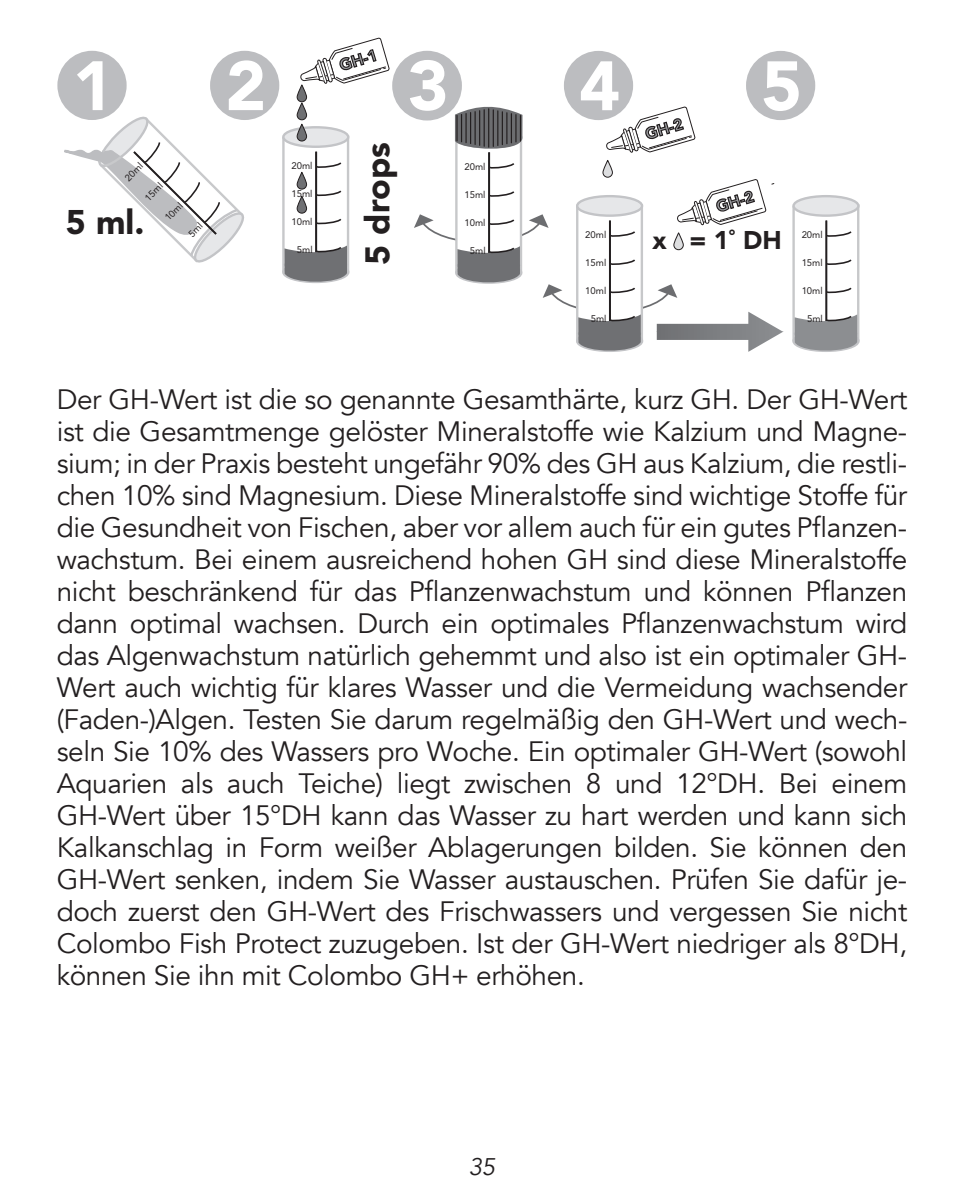
<style>
.page{position:relative;width:964px;height:1191px;background:#fff}
.page>*{position:absolute;margin:0;border:0;box-sizing:border-box;transform-origin:0 0}
.t1{font:900 69.6px "Avenir LT Std";color:#fff}
.t2{font:900 69.2px "Avenir LT Std";color:#fff}
.t3{font:900 34px "Avenir LT Std";color:#231f20}
.t4{font:28px/32px "Avenir";letter-spacing:-.015em;color:#231f20;text-align:justify}
.t5{font:900 25.6px "Avenir LT Std";color:#231f20}
.t6{font:italic 24px "Avenir";color:#231f20}
.t7{font:900 16px "Avenir LT Std";color:#9b9ca0}
.t8{font:9.6px "Avenir LT Std";color:#231f20}
</style>
<div class="page">
<svg style="left:793px;top:196px;width:65px;height:20px"></svg>
<div style="left:792px;top:195px;width:67px;height:22px;border:2px solid #c3c4c7;border-radius:50%"></div>
<svg style="left:792px;top:203px;width:68px;height:149px"></svg>
<div style="left:746px;top:51px;width:69px;height:69px;background:#bcbdc0;border-radius:50%"></div>
<div style="left:564px;top:51px;width:69px;height:69px;background:#bcbdc0;border-radius:50%"></div>
<svg style="left:414px;top:105px;width:369px;height:247px"></svg>
<hr style="left:506px;top:113px;width:1px;height:31px;background:#231f20">
<hr style="left:502px;top:112px;width:1px;height:33px;background:#231f20">
<hr style="left:497px;top:111px;width:1px;height:34px;background:#231f20">
<hr style="left:493px;top:110px;width:1px;height:36px;background:#231f20">
<div style="left:392px;top:51px;width:70px;height:69px;background:#bcbdc0;border-radius:50%"></div>
<svg style="left:283px;top:127px;width:65px;height:20px"></svg>
<div style="left:282px;top:126px;width:67px;height:22px;border:2px solid #c3c4c7;border-radius:50%"></div>
<svg style="left:282px;top:134px;width:68px;height:149px"></svg>
<svg style="left:297px;top:85px;width:10px;height:17px"></svg>
<div style="left:297px;top:84px;width:10px;height:18px;border:1px solid #231f20;border-radius:5px"></div>
<svg style="left:297px;top:103px;width:10px;height:17px"></svg>
<div style="left:297px;top:102px;width:10px;height:18px;border:1px solid #231f20;border-radius:5px"></div>
<svg style="left:297px;top:124px;width:10px;height:17px"></svg>
<div style="left:297px;top:124px;width:10px;height:17px;border:1px solid #231f20;border-radius:5px"></div>
<svg style="left:297px;top:172px;width:10px;height:17px"></svg>
<div style="left:297px;top:172px;width:10px;height:17px;border:1px solid #231f20;border-radius:5px"></div>
<svg style="left:297px;top:196px;width:10px;height:17px"></svg>
<div style="left:297px;top:196px;width:10px;height:18px;border:1px solid #231f20;border-radius:5px"></div>
<svg style="left:300px;top:38px;width:90px;height:47px"></svg>
<div style="left:210px;top:51px;width:69px;height:69px;background:#bcbdc0;border-radius:50%"></div>
<div style="left:57px;top:51px;width:70px;height:69px;background:#bcbdc0;border-radius:50%"></div>
<svg style="left:64px;top:115px;width:180px;height:148px"></svg>
<h2 class="t2" style="left:73px;top:44px;width:42px">1</h2>
<p class="t8" style="left:123px;top:175px;width:23px;rotate:-45deg">20ml</p>
<p class="t8" style="left:142px;top:195px;width:23px;rotate:-45deg">15ml</p>
<p class="t8" style="left:162px;top:215px;width:23px;rotate:-45deg">10ml</p>
<p class="t3" style="left:66px;top:202px;width:80px">5 ml.</p>
<h2 class="t2" style="left:225px;top:44px;width:42px">2</h2>
<p class="t8" style="left:291px;top:160px;width:23px">20ml</p>
<p class="t8" style="left:291px;top:188px;width:23px">15ml</p>
<p class="t8" style="left:291px;top:216px;width:23px">10ml</p>
<p class="t8" style="left:297px;top:244px;width:17px">5ml</p>
<p class="t7" style="left:337px;top:56px;width:40px;rotate:-17deg">GH-1</p>
<h1 class="t1" style="left:408px;top:44px;width:43px">3</h1>
<p class="t3" style="left:357px;top:265px;width:124px;rotate:-90deg">5 drops</p>
<p class="t8" style="left:464px;top:161px;width:23px">20ml</p>
<p class="t8" style="left:464px;top:189px;width:23px">15ml</p>
<p class="t8" style="left:464px;top:217px;width:23px">10ml</p>
<p class="t8" style="left:470px;top:245px;width:17px">5ml</p>
<h2 class="t2" style="left:579px;top:44px;width:42px">4</h2>
<p class="t8" style="left:585px;top:229px;width:23px">20ml</p>
<p class="t8" style="left:585px;top:257px;width:23px">15ml</p>
<p class="t8" style="left:585px;top:285px;width:23px">10ml</p>
<p class="t8" style="left:591px;top:313px;width:17px">5ml</p>
<p class="t7" style="left:643px;top:125px;width:40px;rotate:-17deg">GH-2</p>
<h2 class="t2" style="left:761px;top:44px;width:42px">5</h2>
<p class="t7" style="left:714px;top:198px;width:40px;rotate:-17deg">GH-2</p>
<p class="t5" style="left:652px;top:224px;width:131px">x = 1˚ DH</p>
<p class="t8" style="left:802px;top:229px;width:23px">20ml</p>
<p class="t8" style="left:802px;top:257px;width:23px">15ml</p>
<p class="t8" style="left:802px;top:285px;width:23px">10ml</p>
<p class="t8" style="left:807px;top:313px;width:17px">5ml</p>
<p class="t4" style="left:57px;top:384px;width:852px">Der GH-Wert ist die so genannte Gesamthärte, kurz GH. Der GH-Wert ist die Gesamtmenge gelöster Mineralstoffe wie Kalzium und Magne&shy;sium; in der Praxis besteht ungefähr 90% des GH aus Kalzium, die restli&shy;chen 10% sind Magnesium. Diese Mineralstoffe sind wichtige Stoffe für die Gesundheit von Fischen, aber vor allem auch für ein gutes Pflanzen&shy;wachstum. Bei einem ausreichend hohen GH sind diese Mineralstoffe nicht beschränkend für das Pflanzenwachstum und können Pflanzen dann optimal wachsen. Durch ein optimales Pflanzenwachstum wird das Algenwachstum natürlich gehemmt und also ist ein optimaler GH-Wert auch wichtig für klares Wasser und die Vermeidung wachsender (Faden-)Algen. Testen Sie darum regelmäßig den GH-Wert und wech&shy;seln Sie 10% des Wassers pro Woche. Ein optimaler GH-Wert (sowohl Aquarien als auch Teiche) liegt zwischen 8 und 12°DH. Bei einem GH-Wert über 15°DH kann das Wasser zu hart werden und kann sich Kalkanschlag in Form weißer Ablagerungen bilden. Sie können den GH-Wert senken, indem Sie Wasser austauschen. Prüfen Sie dafür je&shy;doch zuerst den GH-Wert des Frischwassers und vergessen Sie nicht Colombo Fish Protect zuzugeben. Ist der GH-Wert niedriger als 8°DH, können Sie ihn mit Colombo GH+ erhöhen.</p>
<p class="t6" style="left:469px;top:1152px;width:28px">35</p>
</div>
